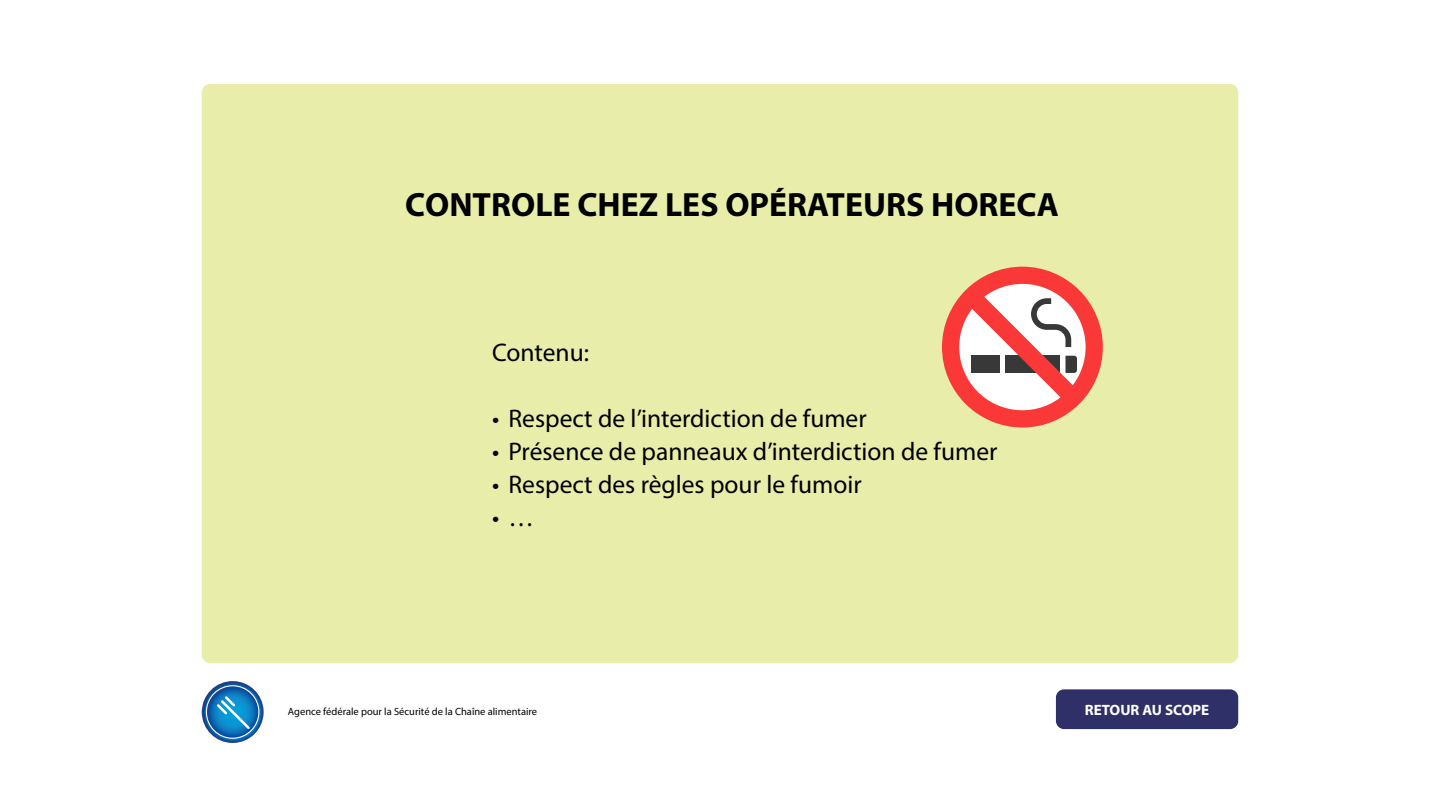
<style>
.page{position:relative;width:1440px;height:810px;background:#fff}
.page>*{position:absolute;margin:0;border:0;box-sizing:border-box;transform-origin:0 0}
.t1{font:700 33.75px "Myriad Pro";color:#000}
.t2{font:25.5px "Myriad Pro";color:#000}
.t3{font:700 15px "Myriad Pro";color:#fff}
.t4{font:10.5px "Myriad Pro";color:#000}
</style>
<div class="page">
<div style="left:202px;top:84px;width:1036px;height:579px;background:#e8eeaa;border-radius:8px"></div>
<div style="left:1056px;top:689px;width:182px;height:40px;background:#2f3068;border-radius:8px"></div>
<svg style="left:942px;top:267px;width:161px;height:160px"></svg>
<svg style="left:202px;top:681px;width:62px;height:62px"></svg>
<h1 class="t1" style="left:405px;top:182px;width:655px">CONTROLE CHEZ LES OPÉRATEURS HORECA</h1>
<p class="t2" style="left:492px;top:337px;width:99px">Contenu:</p>
<p class="t2" style="left:492px;top:403px;width:376px">• Respect de l’interdiction de fumer</p>
<p class="t2" style="left:492px;top:436px;width:507px">• Présence de panneaux d’interdiction de fumer</p>
<p class="t2" style="left:492px;top:469px;width:371px">• Respect des règles pour le fumoir</p>
<p class="t2" style="left:492px;top:502px;width:43px">• …</p>
<p class="t4" style="left:288px;top:705px;width:251px">Agence fédérale pour la Sécurité de la Chaîne alimentaire</p>
<p class="t3" style="left:1085px;top:700px;width:126px">RETOUR AU SCOPE</p>
</div>
